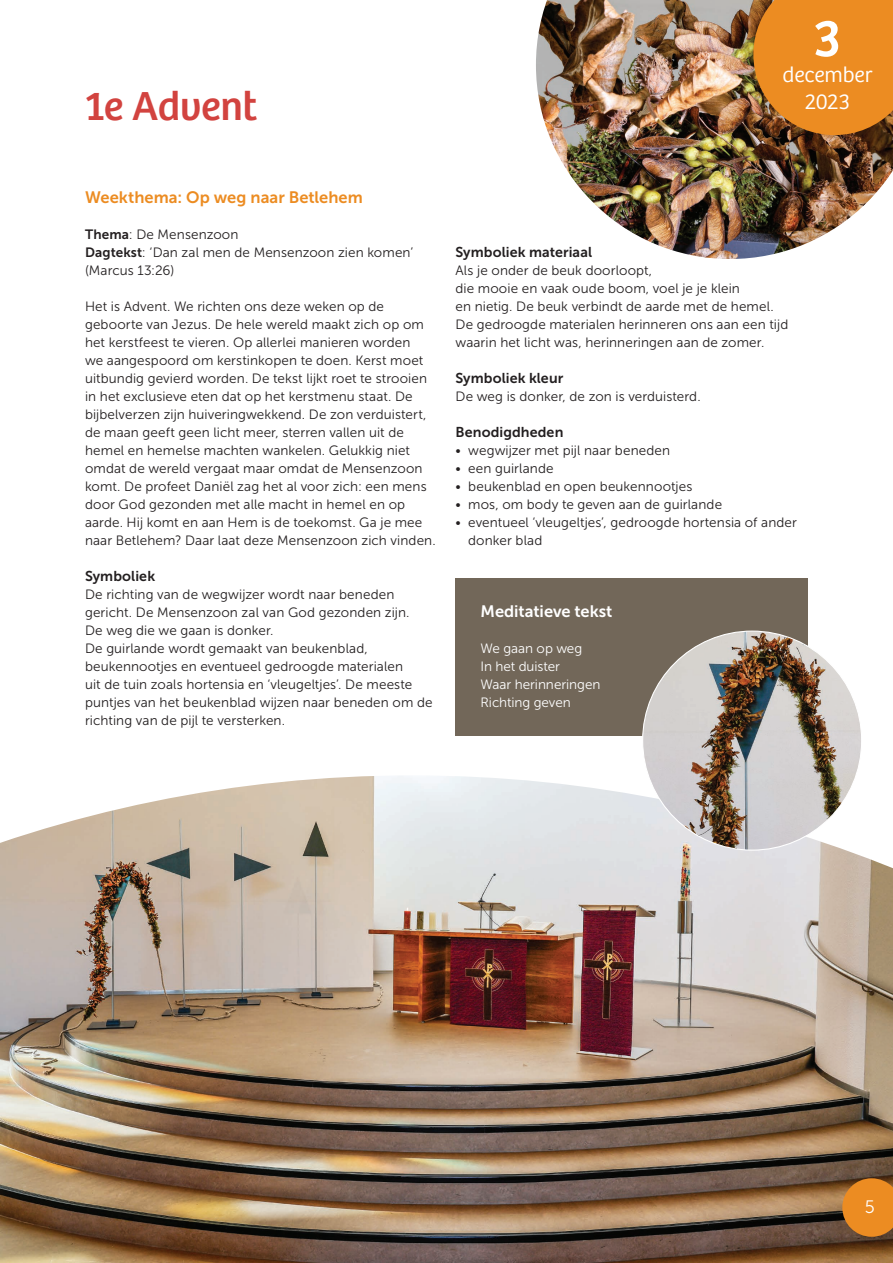
<style>
.page{position:relative;width:893px;height:1263px;background:#fff}
.page>*{position:absolute;margin:0;border:0;box-sizing:border-box;transform-origin:0 0}
.t1{font:54px "Bree";color:#fff}
.t2{font:42px "Bree";letter-spacing:-.01em;color:#d2433f}
.t3{font:300 22.35px/27px "Bree";letter-spacing:-.005em;color:#fff;text-align:center}
.t4{font:18px "Museo Sans 300";color:#fff}
.t5{font:16.5px "Museo Sans 700";letter-spacing:.005em;color:#ec8c22}
.t6{font:16.5px "Museo Sans 700";color:#fff}
.t7{font:14.25px "Museo Sans 700";letter-spacing:.005em;color:#231f20}
.t8{font:13.5px/18px "Museo Sans 300";letter-spacing:.01em;color:#231f20}
.t9{font:13.5px/18px "Museo Sans 300";letter-spacing:-.005em;color:#fff}
.s1{font-family:"Museo Sans 700"}
</style>
<div class="page">
<img style="left:0;top:578px;width:893px;height:685px">
<img style="left:536px;top:0;width:357px;height:259px">
<div style="left:455px;top:579px;width:353px;height:157px;background:#726759"></div>
<svg style="left:753px;top:0;width:140px;height:135px;background:#db8322"></svg>
<img style="left:643px;top:631px;width:219px;height:219px;border-radius:109px">
<svg style="left:842px;top:1178px;width:51px;height:59px;background:#d37f24"></svg>
<h2 class="t2" style="left:85px;top:82px;width:174px">1e Advent</h2>
<h1 class="t1" style="left:814px;top:7px;width:29px">3</h1>
<h3 class="t3" style="left:783px;top:61px;width:91px">december<br>2023</h3>
<p class="t5" style="left:85px;top:188px;width:279px">Weekthema: Op weg naar Betlehem</p>
<p class="t8" style="left:85px;top:225px;width:330px"><span class="s1">Thema</span>: De Mensenzoon<br><span class="s1">Dagtekst</span>: ‘Dan zal men de Mensenzoon zien komen’ (Marcus 13:26)</p>
<p class="t8" style="left:85px;top:297px;width:352px">Het is Advent. We richten ons deze weken op de geboorte van Jezus. De hele wereld maakt zich op om het kerstfeest te vieren. Op allerlei manieren worden<br>we aangespoord om kerstinkopen te doen. Kerst moet uitbundig gevierd worden. De tekst lijkt roet te strooien in het exclusieve eten dat op het kerstmenu staat. De bijbelverzen zijn huiveringwekkend. De zon verduistert, de maan geeft geen licht meer, sterren vallen uit de hemel en hemelse machten wankelen. Gelukkig niet omdat de wereld vergaat maar omdat de Mensenzoon komt. De profeet Daniël zag het al voor zich: een mens door God gezonden met alle macht in hemel en op aarde. Hij komt en aan Hem is de toekomst. Ga je mee naar Betlehem? Daar laat deze Mensenzoon zich vinden.</p>
<p class="t7" style="left:85px;top:568px;width:72px">Symboliek</p>
<p class="t8" style="left:85px;top:585px;width:349px">De richting van de wegwijzer wordt naar beneden gericht. De Mensenzoon zal van God gezonden zijn.<br>De weg die we gaan is donker.<br>De guirlande wordt gemaakt van beukenblad, beukennootjes en eventueel gedroogde materialen<br>uit de tuin zoals hortensia en ‘vleugeltjes’. De meeste puntjes van het beukenblad wijzen naar beneden om de richting van de pijl te versterken.</p>
<p class="t7" style="left:455px;top:244px;width:138px">Symboliek materiaal</p>
<p class="t8" style="left:455px;top:261px;width:334px">Als je onder de beuk doorloopt,<br>die mooie en vaak oude boom, voel je je klein<br>en nietig. De beuk verbindt de aarde met de hemel.<br>De gedroogde materialen herinneren ons aan een tijd waarin het licht was, herinneringen aan de zomer.</p>
<p class="t7" style="left:455px;top:370px;width:109px">Symboliek kleur</p>
<p class="t8" style="left:455px;top:387px;width:247px">De weg is donker, de zon is verduisterd.</p>
<p class="t7" style="left:455px;top:424px;width:109px">Benodigdheden</p>
<p class="t8" style="left:455px;top:441px;width:216px">• wegwijzer met pijl naar beneden</p>
<p class="t8" style="left:455px;top:459px;width:100px">• een guirlande</p>
<p class="t8" style="left:455px;top:477px;width:238px">• beukenblad en open beukennootjes</p>
<p class="t8" style="left:455px;top:495px;width:268px">• mos, om body te geven aan de guirlande</p>
<p class="t8" style="left:468px;top:513px;width:330px;text-indent:-13px">• eventueel ‘vleugeltjes’, gedroogde hortensia of ander donker blad</p>
<p class="t6" style="left:480px;top:602px;width:134px">Meditatieve tekst</p>
<p class="t9" style="left:480px;top:639px;width:122px">We gaan op weg<br>In het duister<br>Waar herinneringen<br>Richting geven</p>
<h3 class="t4" style="left:865px;top:1197px;width:12px">5</h3>
</div>
